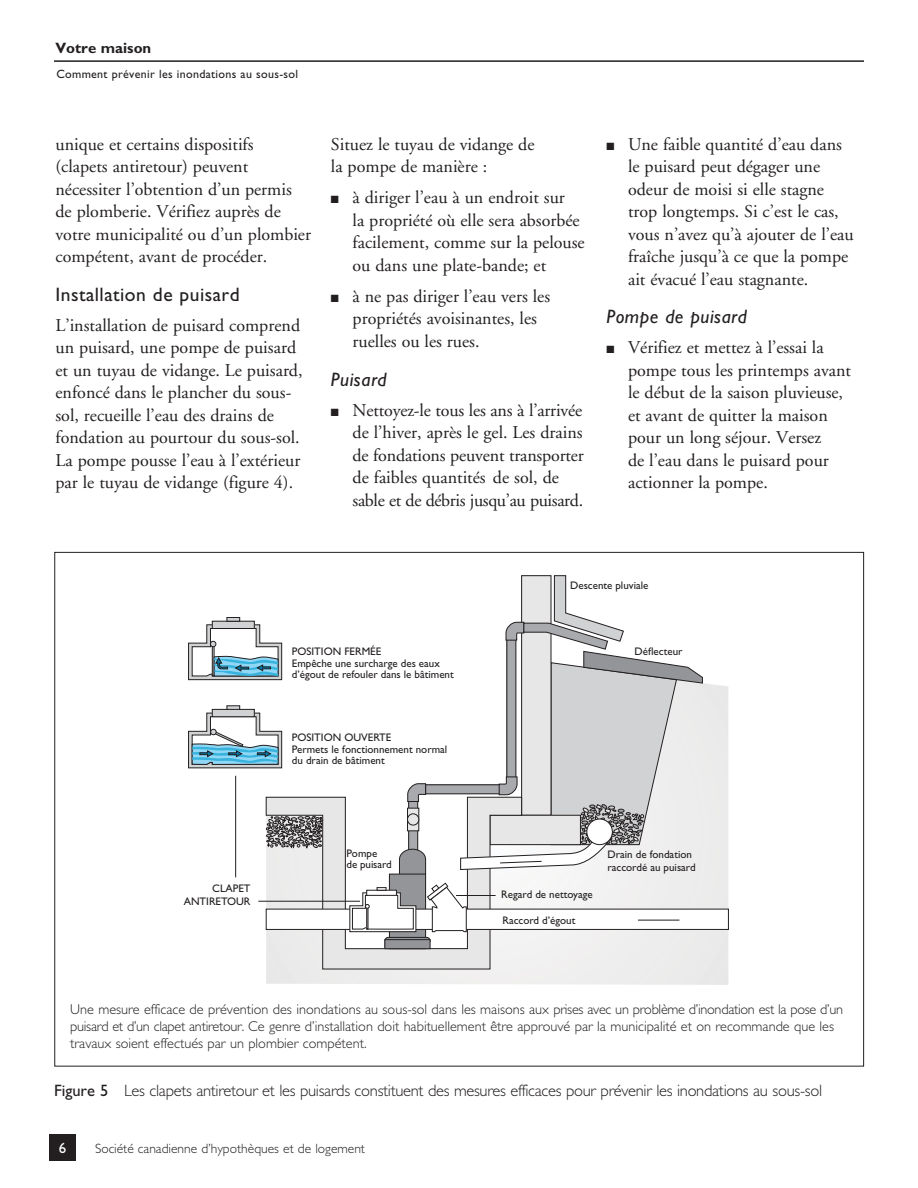
<style>
.page{position:relative;width:918px;height:1188px;background:#fff}
.page>*{position:absolute;margin:0;border:0;box-sizing:border-box;transform-origin:0 0}
.t1{font:19.5px "Gill Sans Std";letter-spacing:.025em;color:#231f20}
.t2{font:italic 19.5px "Gill Sans Std";letter-spacing:.025em;color:#231f20}
.t3{font:18px/22.5px "Adobe Garamond";color:#231f20}
.t4{font:300 16.5px "Gill Sans Std";letter-spacing:-.02em;color:#231f20}
.t5{font:700 15px "Gill Sans Std";color:#231f20}
.t6{font:15px "Gill Sans Std";color:#fff}
.t7{font:300 14.25px/17.1px "Gill Sans Std";color:#231f20}
.t8{font:300 13.5px "Gill Sans Std";color:#231f20}
.t9{font:12px "Gill Sans Std";letter-spacing:.025em;color:#231f20}
.t10{font:10.95px/13.2px "Gill Sans Std";color:#231f20}
.s1{font-weight:400}
</style>
<div class="page">
<hr style="left:54px;top:60px;width:810px;height:2px;background:#231f20">
<div style="left:49px;top:1134px;width:27px;height:27px;background:#231f20"></div>
<svg style="left:266px;top:680px;width:462px;height:305px"></svg>
<svg style="left:266px;top:797px;width:256px;height:172px"></svg>
<svg style="left:266px;top:816px;width:57px;height:32px;background:#7b797a"></svg>
<svg style="left:391px;top:932px;width:33px;height:5px"></svg>
<div style="left:385px;top:937px;width:45px;height:7px;background:#322f30;border-radius:3px"></div>
<div style="left:385px;top:937px;width:45px;height:7px;border:1px solid #231f20;border-radius:3px"></div>
<div style="left:385px;top:940px;width:45px;height:9px;background:#939598"></div>
<div style="left:385px;top:940px;width:45px;height:9px;border:1px solid #231f20"></div>
<div style="left:266px;top:909px;width:119px;height:20px;background:#fff"></div>
<div style="left:266px;top:909px;width:119px;height:21px;border:1px solid #231f20"></div>
<div style="left:415px;top:909px;width:313px;height:20px;background:#fff"></div>
<div style="left:415px;top:909px;width:314px;height:21px;border:1px solid #231f20"></div>
<div style="left:227px;top:617px;width:13px;height:4px;border:1px solid #231f20"></div>
<svg style="left:188px;top:706px;width:94px;height:62px"></svg>
<svg style="left:188px;top:618px;width:94px;height:62px"></svg>
<svg style="left:349px;top:575px;width:354px;height:357px"></svg>
<hr style="left:258px;top:901px;width:102px;height:1px;background:#231f20">
<hr style="left:235px;top:776px;width:1px;height:101px;background:#231f20">
<p class="t5" style="left:56px;top:43px;width:97px">Votre maison</p>
<p class="t9" style="left:56px;top:69px;width:243px">Comment prévenir les inondations au sous-sol</p>
<p class="t3" style="left:56px;top:134px;width:257px">unique et certains dispositifs<br>(clapets antiretour) peuvent nécessiter l’obtention d’un permis de plomberie. Vérifiez auprès de votre municipalité ou d’un plombier compétent, avant de procéder.</p>
<p class="t1" style="left:56px;top:287px;width:186px">Installation de puisard</p>
<p class="t3" style="left:56px;top:316px;width:249px">L’installation de puisard comprend un puisard, une pompe de puisard et un tuyau de vidange. Le puisard, enfoncé dans le plancher du sous&shy;sol, recueille l’eau des drains de fondation au pourtour du sous-sol.<br>La pompe pousse l’eau à l’extérieur par le tuyau de vidange (figure 4).</p>
<p class="t3" style="left:331px;top:134px;width:205px">Situez le tuyau de vidange de la pompe de manière :</p>
<p class="t3" style="left:353px;top:188px;width:234px">à diriger l’eau à un endroit sur<br>la propriété où elle sera absorbée facilement, comme sur la pelouse ou dans une plate-bande; et</p>
<p class="t3" style="left:353px;top:287px;width:199px">à ne pas diriger l’eau vers les propriétés avoisinantes, les ruelles ou les rues.</p>
<p class="t2" style="left:331px;top:372px;width:57px">Puisard</p>
<p class="t3" style="left:353px;top:400px;width:233px">Nettoyez-le tous les ans à l’arrivée de l’hiver, après le gel. Les drains de fondations peuvent transporter de faibles quantités de sol, de sable et de débris jusqu’au puisard.</p>
<p class="t3" style="left:628px;top:134px;width:227px">Une faible quantité d’eau dans le puisard peut dégager une odeur de moisi si elle stagne trop longtemps. Si c’est le cas, vous n’avez qu’à ajouter de l’eau fraîche jusqu’à ce que la pompe ait évacué l’eau stagnante.</p>
<p class="t2" style="left:606px;top:309px;width:142px">Pompe de puisard</p>
<p class="t3" style="left:628px;top:338px;width:225px">Vérifiez et mettez à l’essai la pompe tous les printemps avant le début de la saison pluvieuse, et avant de quitter la maison pour un long séjour. Versez<br>de l’eau dans le puisard pour actionner la pompe.</p>
<p class="t10" style="left:570px;top:580px;width:80px">Descente pluviale</p>
<p class="t10" style="left:184px;top:883px;width:68px;text-align:right">CLAPET<br>ANTIRETOUR</p>
<p class="t10" style="left:292px;top:646px;width:150px;line-height:12.3px">POSITION FERMÉE<br>Empêche une surcharge des eaux</p>
<p class="t10" style="left:292px;top:669px;width:163px">d’égout de refouler dans le bâtiment</p>
<p class="t10" style="left:292px;top:732px;width:157px;line-height:12.3px">POSITION OUVERTE<br>Permets le fonctionnement normal</p>
<p class="t10" style="left:292px;top:755px;width:94px">du drain de bâtiment</p>
<p class="t10" style="left:347px;top:849px;width:47px;line-height:11.1px">Pompe<br>de puisard</p>
<p class="t10" style="left:635px;top:646px;width:49px">Déflecteur</p>
<p class="t10" style="left:501px;top:889px;width:93px">Regard de nettoyage</p>
<p class="t10" style="left:502px;top:914px;width:75px">Raccord d’égout</p>
<p class="t10" style="left:608px;top:849px;width:90px">Drain de fondation raccordé au puisard</p>
<p class="t7" style="left:70px;top:1002px;width:774px">Une mesure efficace de prévention des inondations au sous-sol dans les maisons aux prises avec un problème d’inondation est la pose d’un puisard et d’un clapet antiretour. Ce genre d’installation doit habituellement être approuvé par la municipalité et on recommande que les travaux soient effectués par un plombier compétent.</p>
<p class="t4" style="left:54px;top:1084px;width:770px"><span class="s1">Figure 5</span> Les clapets antiretour et les puisards constituent des mesures efficaces pour prévenir les inondations au sous-sol</p>
<p class="t6" style="left:59px;top:1142px;width:9px">6</p>
<p class="t8" style="left:95px;top:1143px;width:272px">Société canadienne d’hypothèques et de logement</p>
</div>
